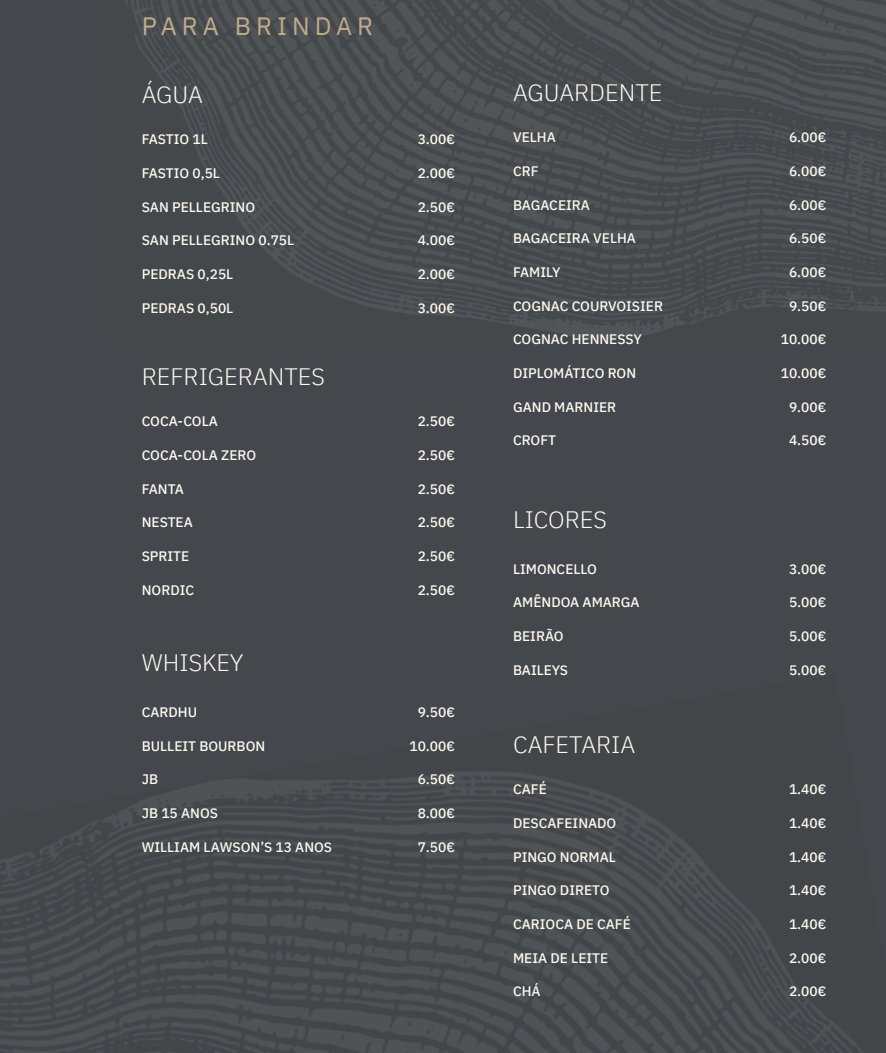
<style>
.page{position:relative;width:886px;height:1053px;background:#fff}
.page>*{position:absolute;margin:0;border:0;box-sizing:border-box;transform-origin:0 0}
.t1{font:25px "IBM Plex Sans";letter-spacing:.2em;color:#c0ab8c}
.t2{font:300 23.75px "IBM Plex Sans";color:#fef9f1}
.t3{font:500 13.75px "IBM Plex Sans";color:#fef9f1}
</style>
<div class="page">
<div style="left:0;top:0;width:886px;height:1052px;background:#44484c"></div>
<img style="left:360px;top:772px;width:456px;height:280px">
<img style="left:635px;top:1009px;width:225px;height:43px">
<img style="left:90px;top:779px;width:270px;height:273px">
<img style="left:0;top:830px;width:90px;height:222px">
<img style="left:125px;top:0;width:761px;height:338px">
<h1 class="t1" style="left:142px;top:7px;width:233px">PARA BRINDAR</h1>
<h2 class="t2" style="left:142px;top:76px;width:63px">ÁGUA</h2>
<p class="t3" style="left:142px;top:129px;width:67px">FASTIO 1L</p>
<p class="t3" style="left:418px;top:129px;width:39px">3.00€</p>
<p class="t3" style="left:142px;top:162px;width:80px">FASTIO 0,5L</p>
<p class="t3" style="left:418px;top:162px;width:39px">2.00€</p>
<p class="t3" style="left:142px;top:196px;width:115px">SAN PELLEGRINO</p>
<p class="t3" style="left:418px;top:196px;width:39px">2.50€</p>
<p class="t3" style="left:142px;top:230px;width:154px">SAN PELLEGRINO 0.75L</p>
<p class="t3" style="left:418px;top:230px;width:39px">4.00€</p>
<p class="t3" style="left:142px;top:263px;width:93px">PEDRAS 0,25L</p>
<p class="t3" style="left:418px;top:263px;width:39px">2.00€</p>
<p class="t3" style="left:142px;top:297px;width:93px">PEDRAS 0,50L</p>
<p class="t3" style="left:418px;top:297px;width:39px">3.00€</p>
<h2 class="t2" style="left:142px;top:358px;width:185px">REFRIGERANTES</h2>
<p class="t3" style="left:142px;top:411px;width:78px">COCA-COLA</p>
<p class="t3" style="left:418px;top:411px;width:39px">2.50€</p>
<p class="t3" style="left:142px;top:444px;width:116px">COCA-COLA ZERO</p>
<p class="t3" style="left:418px;top:444px;width:39px">2.50€</p>
<p class="t3" style="left:142px;top:478px;width:44px">FANTA</p>
<p class="t3" style="left:418px;top:478px;width:39px">2.50€</p>
<p class="t3" style="left:142px;top:512px;width:53px">NESTEA</p>
<p class="t3" style="left:418px;top:512px;width:39px">2.50€</p>
<p class="t3" style="left:142px;top:545px;width:49px">SPRITE</p>
<p class="t3" style="left:418px;top:545px;width:39px">2.50€</p>
<p class="t3" style="left:142px;top:579px;width:54px">NORDIC</p>
<p class="t3" style="left:418px;top:579px;width:39px">2.50€</p>
<h2 class="t2" style="left:142px;top:644px;width:103px">WHISKEY</h2>
<p class="t3" style="left:142px;top:701px;width:57px">CARDHU</p>
<p class="t3" style="left:418px;top:701px;width:39px">9.50€</p>
<p class="t3" style="left:142px;top:735px;width:125px">BULLEIT BOURBON</p>
<p class="t3" style="left:409px;top:735px;width:47px">10.00€</p>
<p class="t3" style="left:142px;top:768px;width:18px">JB</p>
<p class="t3" style="left:418px;top:768px;width:39px">6.50€</p>
<p class="t3" style="left:142px;top:802px;width:78px">JB 15 ANOS</p>
<p class="t3" style="left:418px;top:802px;width:39px">8.00€</p>
<p class="t3" style="left:142px;top:836px;width:192px">WILLIAM LAWSON’S 13 ANOS</p>
<p class="t3" style="left:418px;top:836px;width:39px">7.50€</p>
<h2 class="t2" style="left:513px;top:74px;width:151px">AGUARDENTE</h2>
<p class="t3" style="left:513px;top:127px;width:44px">VELHA</p>
<p class="t3" style="left:789px;top:127px;width:39px">6.00€</p>
<p class="t3" style="left:513px;top:160px;width:27px">CRF</p>
<p class="t3" style="left:789px;top:160px;width:39px">6.00€</p>
<p class="t3" style="left:513px;top:194px;width:78px">BAGACEIRA</p>
<p class="t3" style="left:789px;top:194px;width:39px">6.00€</p>
<p class="t3" style="left:513px;top:227px;width:124px">BAGACEIRA VELHA</p>
<p class="t3" style="left:789px;top:227px;width:39px">6.50€</p>
<p class="t3" style="left:513px;top:261px;width:49px">FAMILY</p>
<p class="t3" style="left:789px;top:261px;width:39px">6.00€</p>
<p class="t3" style="left:513px;top:295px;width:151px">COGNAC COURVOISIER</p>
<p class="t3" style="left:789px;top:295px;width:39px">9.50€</p>
<p class="t3" style="left:513px;top:328px;width:130px">COGNAC HENNESSY</p>
<p class="t3" style="left:781px;top:328px;width:47px">10.00€</p>
<p class="t3" style="left:513px;top:362px;width:125px">DIPLOMÁTICO RON</p>
<p class="t3" style="left:781px;top:362px;width:47px">10.00€</p>
<p class="t3" style="left:513px;top:396px;width:105px">GAND MARNIER</p>
<p class="t3" style="left:789px;top:396px;width:39px">9.00€</p>
<p class="t3" style="left:513px;top:429px;width:45px">CROFT</p>
<p class="t3" style="left:789px;top:429px;width:39px">4.50€</p>
<h2 class="t2" style="left:513px;top:501px;width:96px">LICORES</h2>
<p class="t3" style="left:513px;top:558px;width:85px">LIMONCELLO</p>
<p class="t3" style="left:789px;top:558px;width:39px">3.00€</p>
<p class="t3" style="left:513px;top:591px;width:128px">AMÊNDOA AMARGA</p>
<p class="t3" style="left:789px;top:591px;width:39px">5.00€</p>
<p class="t3" style="left:513px;top:625px;width:52px">BEIRÃO</p>
<p class="t3" style="left:789px;top:625px;width:39px">5.00€</p>
<p class="t3" style="left:513px;top:659px;width:57px">BAILEYS</p>
<p class="t3" style="left:789px;top:659px;width:39px">5.00€</p>
<h2 class="t2" style="left:513px;top:726px;width:124px">CAFETARIA</h2>
<p class="t3" style="left:513px;top:778px;width:35px">CAFÉ</p>
<p class="t3" style="left:789px;top:778px;width:39px">1.40€</p>
<p class="t3" style="left:513px;top:812px;width:105px">DESCAFEINADO</p>
<p class="t3" style="left:789px;top:812px;width:39px">1.40€</p>
<p class="t3" style="left:513px;top:845px;width:104px">PINGO NORMAL</p>
<p class="t3" style="left:789px;top:845px;width:39px">1.40€</p>
<p class="t3" style="left:513px;top:879px;width:98px">PINGO DIRETO</p>
<p class="t3" style="left:789px;top:879px;width:39px">1.40€</p>
<p class="t3" style="left:513px;top:913px;width:119px">CARIOCA DE CAFÉ</p>
<p class="t3" style="left:789px;top:913px;width:39px">1.40€</p>
<p class="t3" style="left:513px;top:946px;width:97px">MEIA DE LEITE</p>
<p class="t3" style="left:789px;top:946px;width:39px">2.00€</p>
<p class="t3" style="left:513px;top:980px;width:29px">CHÁ</p>
<p class="t3" style="left:789px;top:980px;width:39px">2.00€</p>
</div>
